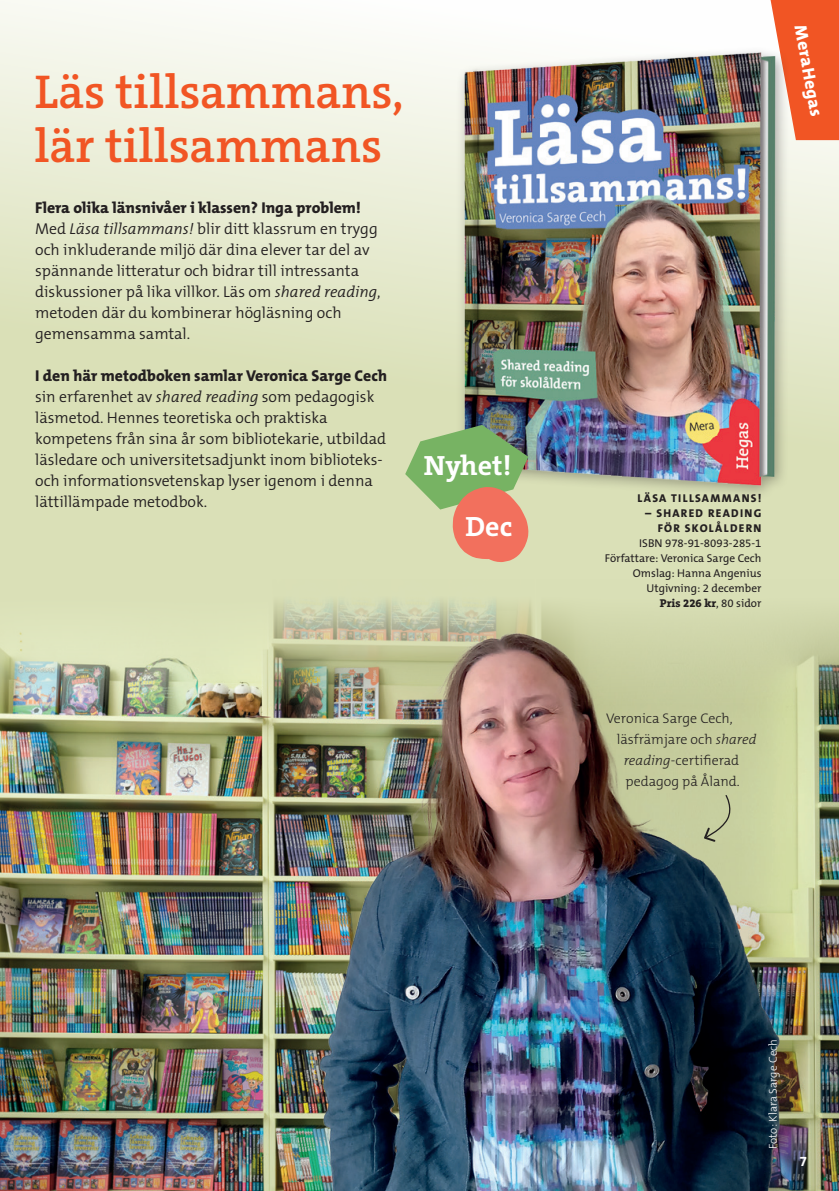
<style>
.page{position:relative;width:839px;height:1191px;background:#fff}
.page>*{position:absolute;margin:0;border:0;box-sizing:border-box;transform-origin:0 0}
.t1{font:600 47.77px/54.1px "The Serif C5";letter-spacing:.005em;color:#f15524}
.t2{font:700 28px/60.9px "The Serif C5";color:#fff;text-align:right}
.t3{font:800 17.5px "The Mix B W8";color:#fff}
.t4{font:300 15.75px/21px "The Mix B W4";color:#231f20}
.t5{font:800 15.75px "The Mix B W8";color:#231f20}
.t6{font:300 14px "The Mix B W3";color:#231f20}
.t7{font:700 14px "The Mix B W7";color:#fff}
.t8{font:11.38px/14.9px "The Mix B W5 Plain";color:#231f20;text-align:right}
.t9{font:800 11.38px/14.9px "The Mix B W8";letter-spacing:.115em;color:#231f20;text-align:right}
.t10{font:300 11.38px "The Mix B W3";color:#fff}
.t11{font:800 11.38px "The Serif C5";color:#231f20}
.s1{font-style:italic}
.s2{font-family:"The Mix B W5 Plain";font-weight:400}
</style>
<div class="page">
<svg style="left:0;top:0;width:838px;height:579px;background:#e5e9ce"></svg>
<img style="left:0;top:579px;width:838px;height:612px">
<div style="left:770px;top:0;width:68px;height:140px;background:#f15524"></div>
<div style="left:456px;top:45px;width:334px;height:455px;background:#231f20;opacity:.35"></div>
<img style="left:458px;top:45px;width:323px;height:447px">
<svg style="left:405px;top:425px;width:124px;height:110px;background:#a8ab77"></svg>
<img style="left:287px;top:535px;width:497px;height:656px">
<svg style="left:702px;top:794px;width:31px;height:49px;background:#bac195"></svg>
<h1 class="t1" style="left:35px;top:65px;width:370px">Läs tillsammans, lär tillsammans</h1>
<p class="t5" style="left:35px;top:197px;width:327px">Flera olika länsnivåer i klassen? Inga problem!</p>
<p class="t4" style="left:35px;top:218px;width:347px">Med <span class="s1">Läsa tillsammans!</span> blir ditt klassrum en trygg och inkluderande miljö där dina elever tar del av spännande litteratur och bidrar till intressanta diskussioner på lika villkor. Läs om <span class="s1">shared reading</span>, metoden där du kombinerar högläsning och gemensamma samtal.</p>
<p class="t5" style="left:35px;top:365px;width:353px">I den här metodboken samlar Veronica Sarge Cech</p>
<p class="t4" style="left:35px;top:386px;width:352px">sin erfarenhet av <span class="s1">shared reading</span> som pedagogisk läsmetod. Hennes teoretiska och praktiska kompetens från sina år som bibliotekarie, utbildad läsledare och universitetsadjunkt inom biblioteks&shy;och informationsvetenskap lyser igenom i denna lättillämpade metodbok.</p>
<h2 class="t2" style="left:424px;top:435px;width:90px">Nyhet!<br>Dec</h2>
<p class="t3" style="left:811px;top:23px;width:94px;rotate:80deg">MeraHegas</p>
<p class="t9" style="left:637px;top:491px;width:125px">LÄSA TILLSAMMANS!</p>
<p class="t9" style="left:645px;top:506px;width:118px">– SHARED READING<br>FÖR SKOLÅLDERN</p>
<p class="t8" style="left:604px;top:536px;width:158px">ISBN 978-91-8093-285-1<br>Författare: Veronica Sarge Cech<br>Omslag: Hanna Angenius<br>Utgivning: 2 december</p>
<p class="t11" style="left:659px;top:595px;width:103px">Pris 226 kr<span class="s2">, 80 sidor</span></p>
<p class="t6" style="left:606px;top:709px;width:128px">Veronica Sarge Cech,</p>
<p class="t6" style="left:616px;top:730px;width:141px">läsfrämjare och <span class="s1">shared</span></p>
<p class="t6" style="left:623px;top:751px;width:117px"><span class="s1">reading</span>-certifierad</p>
<p class="t6" style="left:625px;top:772px;width:116px">pedagog på Åland.</p>
<p class="t10" style="left:765px;top:1149px;width:111px;rotate:-90deg">Foto: Klara Sarge Cech</p>
<p class="t7" style="left:799px;top:1152px;width:9px">7</p>
</div>
